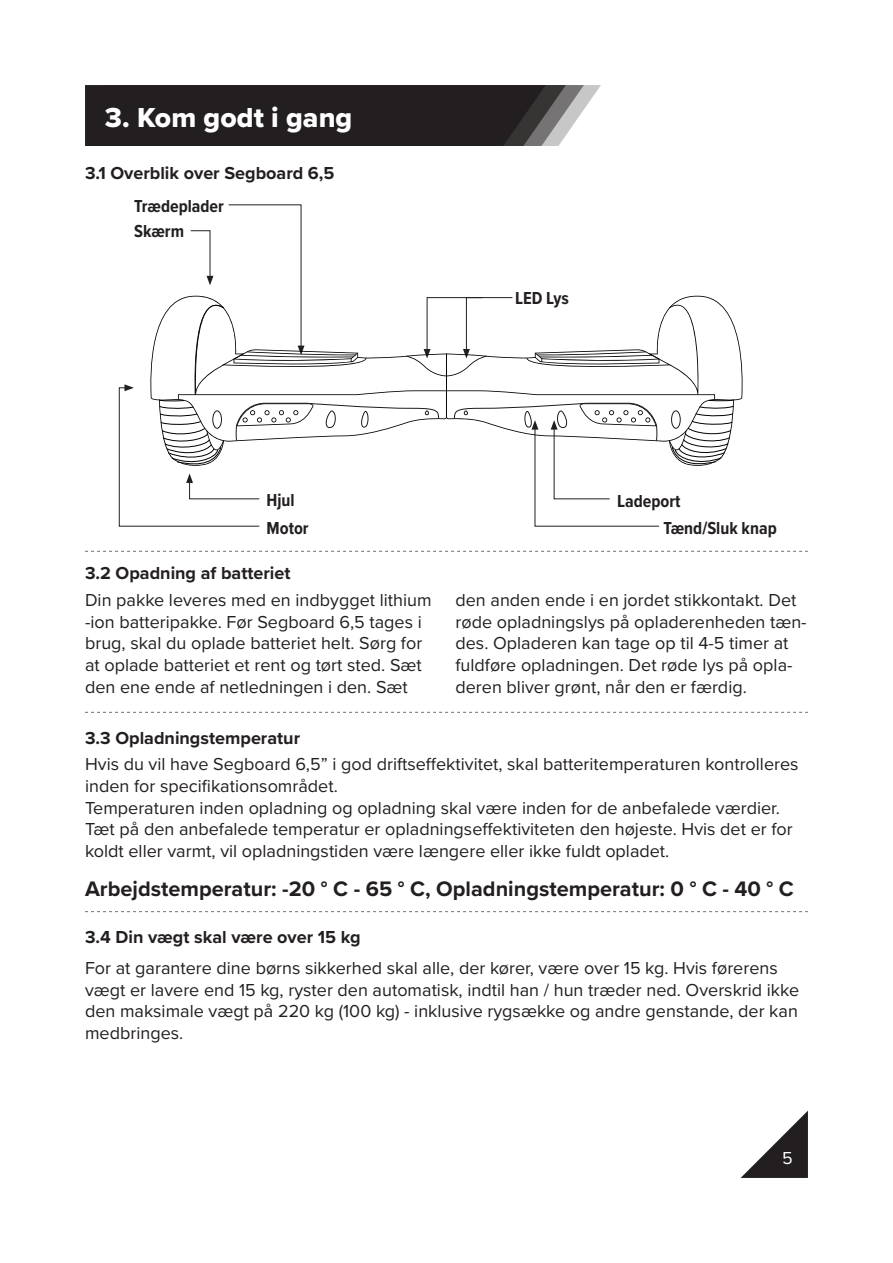
<style>
.page{position:relative;width:893px;height:1263px;background:#fff}
.page>*{position:absolute;margin:0;border:0;box-sizing:border-box;transform-origin:0 0}
.t1{font:28.5px "Proxima Nova Extrabld";color:#fff}
.t2{font:700 21.75px "Proxima Nova";color:#231f20}
.t3{font:18px/21.6px "Proxima Nova";color:#231f20}
.t4{font:700 18px "Proxima Nova";color:#231f20}
.t5{font:700 18px "Proxima Nova Cond";color:#231f20}
.t6{font:18px "Proxima Nova";color:#fff}
</style>
<div class="page">
<svg style="left:741px;top:1110px;width:67px;height:68px"></svg>
<svg style="left:85px;top:85px;width:516px;height:61px;background:#353132"></svg>
<svg style="left:85px;top:551px;width:723px;height:1px"></svg>
<svg style="left:85px;top:712px;width:723px;height:1px"></svg>
<svg style="left:85px;top:911px;width:723px;height:1px"></svg>
<svg style="left:119px;top:204px;width:624px;height:323px"></svg>
<p class="t1" style="left:105px;top:96px;width:249px">3. Kom godt i gang</p>
<p class="t4" style="left:85px;top:160px;width:251px">3.1 Overblik over Segboard 6,5</p>
<p class="t5" style="left:134px;top:193px;width:91px">Trædeplader</p>
<p class="t5" style="left:134px;top:218px;width:52px">Skærm</p>
<p class="t5" style="left:515px;top:285px;width:55px">LED Lys</p>
<p class="t5" style="left:267px;top:487px;width:30px">Hjul</p>
<p class="t5" style="left:617px;top:488px;width:65px">Ladeport</p>
<p class="t5" style="left:267px;top:514px;width:44px">Motor</p>
<p class="t5" style="left:663px;top:514px;width:115px">Tænd/Sluk knap</p>
<p class="t4" style="left:85px;top:560px;width:207px">3.2 Opadning af batteriet</p>
<p class="t3" style="left:85px;top:588px;width:348px">Din pakke leveres med en indbygget lithium -ion batteripakke. Før Segboard 6,5 tages i brug, skal du oplade batteriet helt. Sørg for at oplade batteriet et rent og tørt sted. Sæt den ene ende af netledningen i den. Sæt</p>
<p class="t3" style="left:455px;top:588px;width:353px">den anden ende i en jordet stikkontakt. Det røde opladningslys på opladerenheden tæn&shy;des. Opladeren kan tage op til 4-5 timer at fuldføre opladningen. Det røde lys på opla&shy;deren bliver grønt, når den er færdig.</p>
<p class="t4" style="left:85px;top:724px;width:217px">3.3 Opladningstemperatur</p>
<p class="t3" style="left:85px;top:753px;width:715px">Hvis du vil have Segboard 6,5” i god driftseffektivitet, skal batteritemperaturen kontrolleres inden for specifikationsområdet.</p>
<p class="t3" style="left:85px;top:796px;width:709px">Temperaturen inden opladning og opladning skal være inden for de anbefalede værdier.<br>Tæt på den anbefalede temperatur er opladningseffektiviteten den højeste. Hvis det er for koldt eller varmt, vil opladningstiden være længere eller ikke fuldt opladet.</p>
<p class="t2" style="left:85px;top:872px;width:710px">Arbejdstemperatur: -20 ° C - 65 ° C, Opladningstemperatur: 0 ° C - 40 ° C</p>
<p class="t4" style="left:85px;top:923px;width:277px">3.4 Din vægt skal være over 15 kg</p>
<p class="t3" style="left:85px;top:956px;width:716px">For at garantere dine børns sikkerhed skal alle, der kører, være over 15 kg. Hvis førerens vægt er lavere end 15 kg, ryster den automatisk, indtil han / hun træder ned. Overskrid ikke den maksimale vægt på 220 kg (100 kg) - inklusive rygsække og andre genstande, der kan medbringes.</p>
<p class="t6" style="left:782px;top:1145px;width:12px">5</p>
</div>
